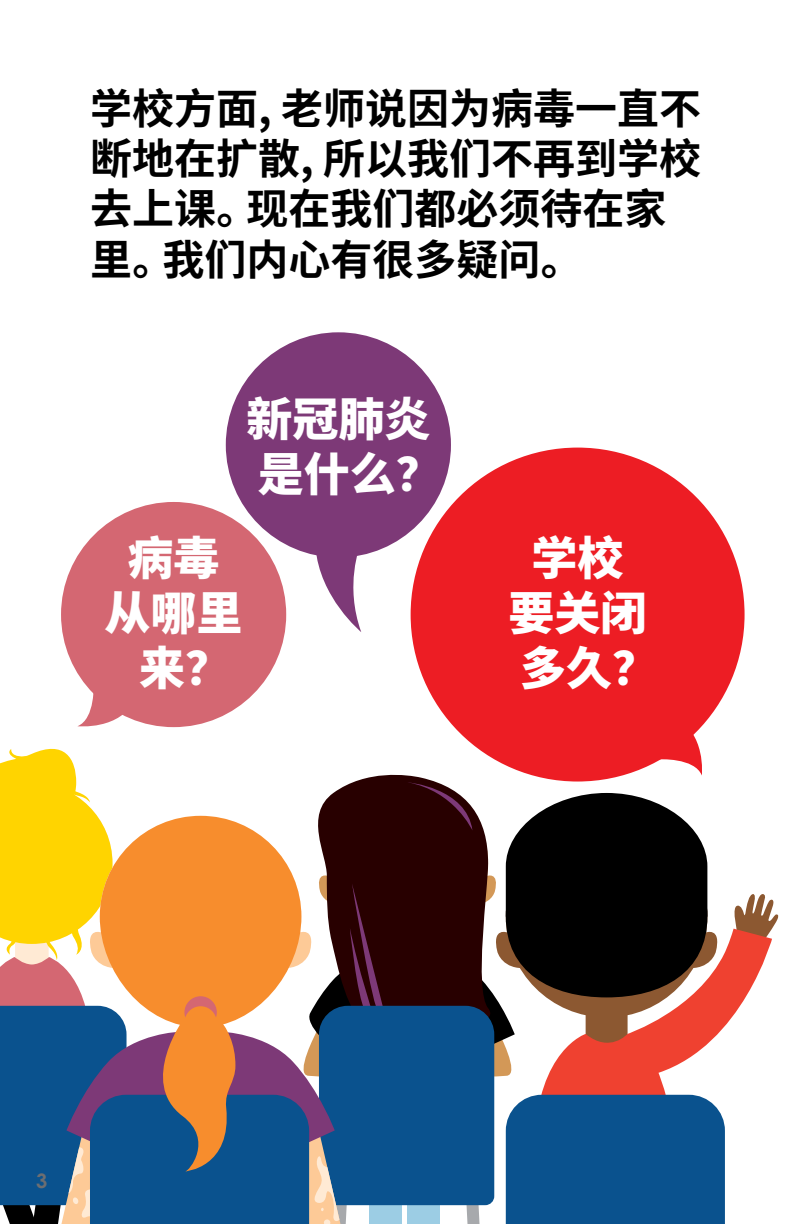
<style>
.page{position:relative;width:792px;height:1224px;background:#fff}
.page>*{position:absolute;margin:0;border:0;box-sizing:border-box;transform-origin:0 0}
.t1{font:800 46px/55.2px "Source Han Sans CN";color:#fff;text-align:center}
.t2{font:700 42px/50.4px "Source Han Sans CN";color:#000}
.t3{font:700 20px "Century Gothic";color:#6d6e71}
</style>
<div class="page">
<div style="left:226px;top:332px;width:225px;height:225px;background:#7d3977;border-radius:50%"></div>
<div style="left:61px;top:502px;width:225px;height:225px;background:#d46772;border-radius:50%"></div>
<div style="left:411px;top:448px;width:334px;height:334px;background:#ed1d24;border-radius:50%"></div>
<svg style="left:316px;top:555px;width:45px;height:77px"></svg>
<svg style="left:0;top:683px;width:779px;height:541px"></svg>
<p class="t2" style="left:90px;top:84px;width:613px">学校方面, 老师说因为病毒一直不断地在扩散, 所以我们不再到学校去上课。现在我们都必须待在家里。我们内心有很多疑问。</p>
<p class="t1" style="left:246px;top:392px;width:197px;text-align:left">新冠肺炎是什么？</p>
<p class="t1" style="left:105px;top:531px;width:140px">病毒从哪里来？</p>
<p class="t1" style="left:509px;top:531px;width:151px">学校要关闭多久？</p>
<p class="t3" style="left:36px;top:1168px;width:13px">3</p>
</div>
